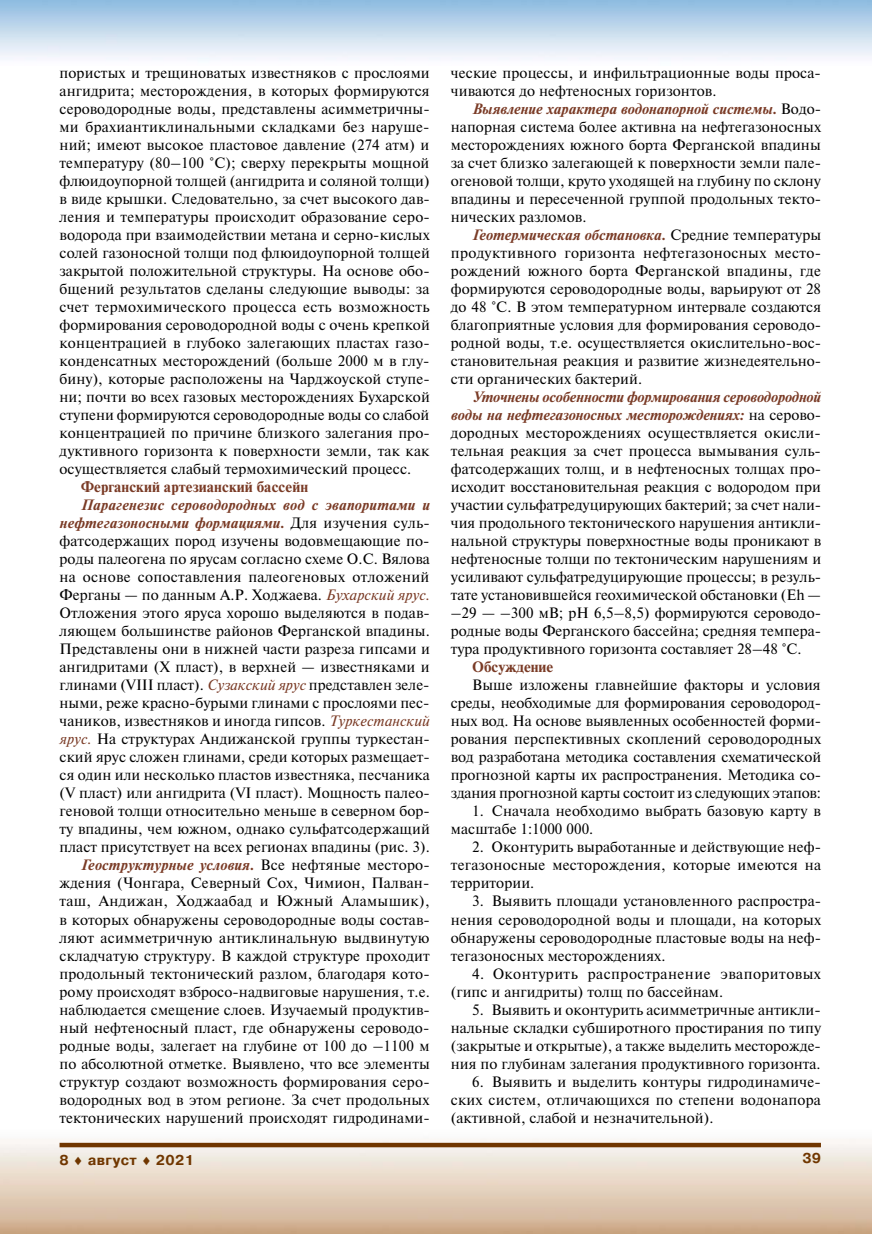
<style>
.page{position:relative;width:872px;height:1234px;background:#fff}
.page>*{position:absolute;margin:0;border:0;box-sizing:border-box;transform-origin:0 0}
.t1{font:15px/18px "Newton C";letter-spacing:.005em;color:#000;text-align:justify}
.t2{font:15px/18px "Newton C";letter-spacing:.03em;color:#000}
.t3{font:700 15px "Newton C";letter-spacing:.005em;color:#7a3b26}
.t4{font:700 14.25px "Pragmatica C";letter-spacing:.025em;color:#703600}
.s1{font-weight:700;font-style:italic;color:#7a3b26}
.s2{font-style:italic;color:#7a3b26}
</style>
<div class="page">
<img style="left:26px;top:1139px;width:846px;height:94px">
<svg style="left:60px;top:1142px;width:761px;height:4px;background:#8b5c30"></svg>
<p class="t1" style="left:60px;top:64px;width:372px">пористых и трещиноватых известняков с прослоями ангидрита; месторождения, в которых формируются сероводородные воды, представлены асимметричны&shy;ми брахиантиклинальными складками без наруше&shy;ний; имеют высокое пластовое давление (274 атм) и температуру (80–100 °С); сверху перекрыты мощной флюидоупорной толщей (ангидрита и соляной толщи) в виде крышки. Следовательно, за счет высокого дав&shy;ления и температуры происходит образование серо&shy;водорода при взаимодействии метана и серно-кислых солей газоносной толщи под флюидоупорной толщей закрытой положительной структуры. На основе обо&shy;бщений результатов сделаны следующие выводы: за счет термохимического процесса есть возможность формирования сероводородной воды с очень крепкой концентрацией в глубоко залегающих пластах газо&shy;конденсатных месторождений (больше 2000 м в глу&shy;бину), которые расположены на Чарджоуской ступе&shy;ни; почти во всех газовых месторождениях Бухарской ступени формируются сероводородные воды со слабой концентрацией по причине близкого залегания про&shy;дуктивного горизонта к поверхности земли, так как осуществляется слабый термохимический процесс.</p>
<p class="t3" style="left:81px;top:478px;width:229px">Ферганский артезианский бассейн</p>
<p class="t1" style="left:60px;top:496px;width:372px;text-align:right"><span class="s1">Парагенезис сероводородных вод с эвапоритами и нефтегазоносными формациями.</span> Для изучения суль&shy;фатсодержащих пород изучены водовмещающие по&shy;роды палеогена по ярусам согласно схеме О.С. Вялова на основе сопоставления палеогеновых отложений Ферганы — по данным А.Р. Ходжаева. <span class="s2">Бухарский ярус.<br></span>Отложения этого яруса хорошо выделяются в подав&shy;ляющем большинстве районов Ферганской впадины.<br>Представлены они в нижней части разреза гипсами и ангидритами (X пласт), в верхней — известняками и глинами (VIII пласт). <span class="s2">Сузакский ярус</span> представлен зеле&shy;ными, реже красно-бурыми глинами с прослоями пес&shy;чаников, известняков и иногда гипсов. <span class="s2">Туркестанский ярус.</span> На структурах Андижанской группы туркестан&shy;ский ярус сложен глинами, среди которых размещает&shy;ся один или несколько пластов известняка, песчаника (V пласт) или ангидрита (VI пласт). Мощность палео&shy;геновой толщи относительно меньше в северном бор&shy;ту впадины, чем южном, однако сульфатсодержащий пласт присутствует на всех регионах впадины (рис. 3).<br><span class="s1">Геоструктурные условия.</span> Все нефтяные месторо&shy;ждения (Чонгара, Северный Сох, Чимион, Палван&shy;таш, Андижан, Ходжаабад и Южный Аламышик), в которых обнаружены сероводородные воды состав&shy;ляют асимметричную антиклинальную выдвинутую складчатую структуру. В каждой структуре проходит продольный тектонический разлом, благодаря кото&shy;рому происходят взбросо-надвиговые нарушения, т.е. наблюдается смещение слоев. Изучаемый продуктив&shy;ный нефтеносный пласт, где обнаружены сероводо&shy;родные воды, залегает на глубине от 100 до –1100 м по абсолютной отметке. Выявлено, что все элементы структур создают возможность формирования серо&shy;водородных вод в этом регионе. За счет продольных тектонических нарушений происходят гидродинами-</p>
<p class="t1" style="left:451px;top:64px;width:371px">ческие процессы, и инфильтрационные воды проса&shy;чиваются до нефтеносных горизонтов.</p>
<p class="t1" style="left:451px;top:100px;width:372px;text-indent:21px"><span class="s1">Выявление характера водонапорной системы.</span> Водо&shy;напорная система более активна на нефтегазоносных месторождениях южного борта Ферганской впадины за счет близко залегающей к поверхности земли пале&shy;огеновой толщи, круто уходящей на глубину по склону впадины и пересеченной группой продольных текто&shy;нических разломов.</p>
<p class="t1" style="left:451px;top:226px;width:372px;text-indent:21px"><span class="s1">Геотермическая обстановка.</span> Средние температуры продуктивного горизонта нефтегазоносных место&shy;рождений южного борта Ферганской впадины, где формируются сероводородные воды, варьируют от 28 до 48 °С. В этом температурном интервале создаются благоприятные условия для формирования сероводо&shy;родной воды, т.е. осуществляется окислительно-вос&shy;становительная реакция и развитие жизнедеятельно&shy;сти органических бактерий.</p>
<p class="t1" style="left:451px;top:388px;width:372px;text-indent:21px"><span class="s1">Уточнены особенности формирования сероводородной воды на нефтегазоносных месторождениях:</span> на серово&shy;дородных месторождениях осуществляется окисли&shy;тельная реакция за счет процесса вымывания суль&shy;фатсодержащих толщ, и в нефтеносных толщах про&shy;исходит восстановительная реакция с водородом при участии сульфатредуцирующих бактерий; за счет нали&shy;чия продольного тектонического нарушения антикли&shy;нальной структуры поверхностные воды проникают в нефтеносные толщи по тектоническим нарушениям и усиливают сульфатредуцирующие процессы; в резуль&shy;тате установившейся геохимической обстановки (Еh — –29 — –300 мВ; рН 6,5–8,5) формируются сероводо&shy;родные воды Ферганского бассейна; средняя темпера&shy;тура продуктивного горизонта составляет 28–48 °С.</p>
<p class="t3" style="left:472px;top:658px;width:83px">Обсуждение</p>
<p class="t1" style="left:451px;top:676px;width:372px;text-indent:21px">Выше изложены главнейшие факторы и условия среды, необходимые для формирования сероводород&shy;ных вод. На основе выявленных особенностей форми&shy;рования перспективных скоплений сероводородных вод разработана методика составления схематической прогнозной карты их распространения. Методика со&shy;здания прогнозной карты состоит из следующих этапов:</p>
<p class="t1" style="left:451px;top:802px;width:371px;text-indent:21px">1. Сначала необходимо выбрать базовую карту в масштабе 1:1000 000.</p>
<p class="t1" style="left:451px;top:838px;width:372px;text-indent:21px">2. Оконтурить выработанные и действующие неф&shy;тегазоносные месторождения, которые имеются на территории.</p>
<p class="t1" style="left:451px;top:892px;width:372px;text-indent:21px">3. Выявить площади установленного распростра&shy;нения сероводородной воды и площади, на которых обнаружены сероводородные пластовые воды на неф&shy;тегазоносных месторождениях.</p>
<p class="t2" style="left:451px;top:964px;width:371px;text-indent:21px">4. Оконтурить распространение эвапоритовых (гипс и ангидриты) толщ по бассейнам.</p>
<p class="t1" style="left:451px;top:1000px;width:372px;text-indent:21px">5. Выявить и оконтурить асимметричные антикли&shy;нальные складки субширотного простирания по типу (закрытые и открытые), а также выделить месторожде&shy;ния по глубинам залегания продуктивного горизонта.</p>
<p class="t1" style="left:451px;top:1072px;width:371px;text-indent:21px">6. Выявить и выделить контуры гидродинамиче&shy;ских систем, отличающихся по степени водонапора (активной, слабой и незначительной).</p>
<p class="t4" style="left:60px;top:1151px;width:136px">8 ♦ август ♦ 2021</p>
<p class="t4" style="left:802px;top:1150px;width:20px">39</p>
</div>
